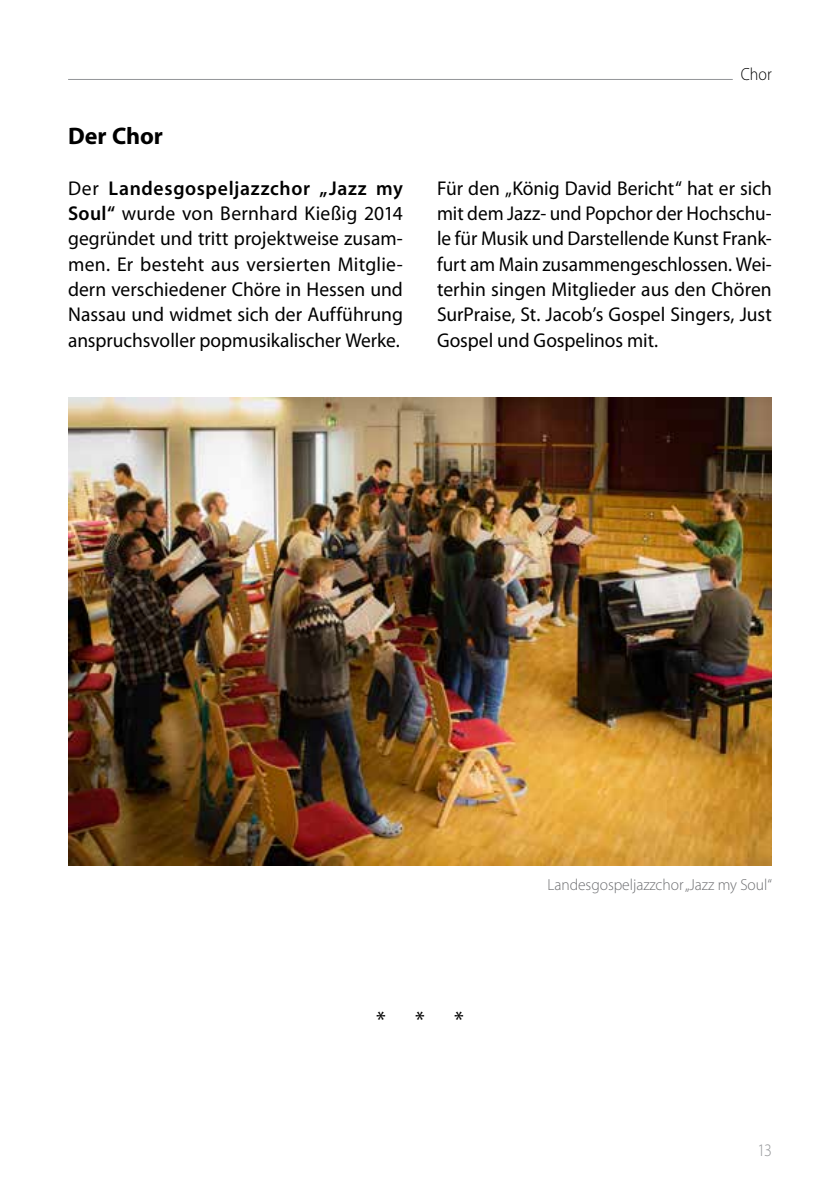
<style>
.page{position:relative;width:840px;height:1191px;background:#fff}
.page>*{position:absolute;margin:0;border:0;box-sizing:border-box;transform-origin:0 0}
.t1{font:700 24px "Myriad Pro";color:#000}
.t2{font:24px "Myriad Pro";color:#000}
.t3{font:20px/25.2px "Myriad Pro";color:#000;text-align:justify}
.t4{font:300 17.6px "Myriad Pro";color:#000;scale:.91 1}
.t5{font:300 17.6px "Myriad Pro";color:#939598;scale:.91 1}
.t6{font:300 16px "Myriad Pro";letter-spacing:-.005em;color:#6d6e71}
.s1{font-weight:600}
</style>
<div class="page">
<hr style="left:68px;top:79px;width:664px;height:1px;background:#939598">
<img style="left:68px;top:397px;width:703px;height:469px">
<p class="t4" style="left:740px;top:64px;width:36px">Chor</p>
<p class="t1" style="left:68px;top:120px;width:96px">Der Chor</p>
<p class="t3" style="left:68px;top:175px;width:336px">Der <span class="s1">Landesgospeljazzchor „Jazz my Soul“</span> wurde von Bernhard Kießig 2014 gegründet und tritt projektweise zusam&shy;men. Er besteht aus versierten Mitglie&shy;dern verschiedener Chöre in Hessen und Nassau und widmet sich der Aufführung anspruchsvoller popmusikalischer Werke.</p>
<p class="t3" style="left:437px;top:175px;width:336px">Für den „König David Bericht“ hat er sich mit dem Jazz- und Popchor der Hochschu&shy;le für Musik und Darstellende Kunst Frank&shy;furt am Main zusammengeschlossen. Wei&shy;terhin singen Mitglieder aus den Chören SurPraise, St. Jacob’s Gospel Singers, Just Gospel und Gospelinos mit.</p>
<p class="t2" style="left:376px;top:1005px;width:89px">* * *</p>
<p class="t6" style="left:547px;top:875px;width:226px">Landesgospeljazzchor „Jazz my Soul“</p>
<p class="t5" style="left:757px;top:1140px;width:17px">13</p>
</div>
